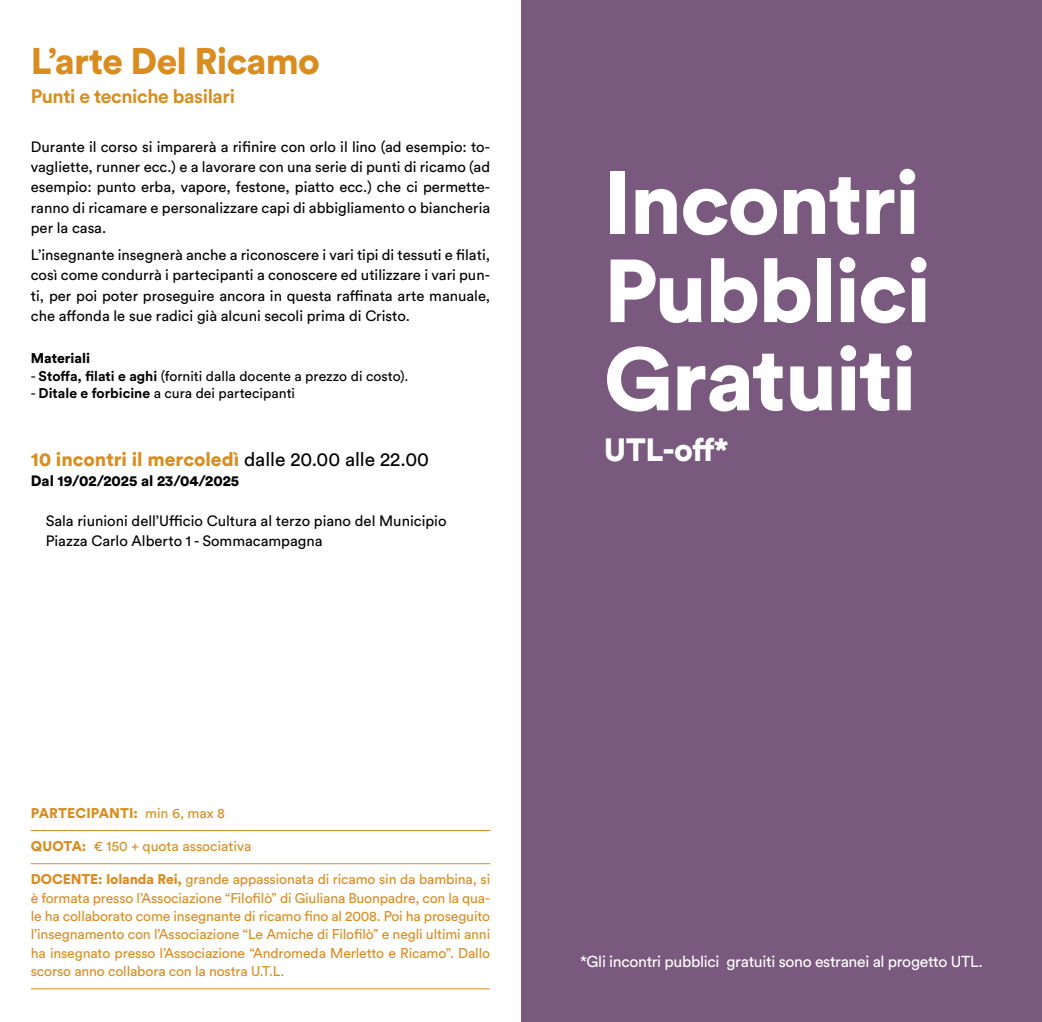
<style>
.page{position:relative;width:1042px;height:1022px;background:#fff}
.page>*{position:absolute;margin:0;border:0;box-sizing:border-box;transform-origin:0 0}
.t1{font:900 88.2px/88.2px "Circular Std";letter-spacing:-.02em;color:#fff}
.t2{font:900 36.75px "Circular Std";letter-spacing:-.02em;color:#d98d20}
.t3{font:900 31.85px "Circular Std";color:#fff}
.t4{font:900 19.25px "Circular Std";color:#d98d20}
.t5{font:700 19.25px "Circular Std";letter-spacing:-.02em;color:#d98d20}
.t6{font:15.75px "Circular Std";letter-spacing:-.02em;color:#fff}
.t7{font:14.88px/20.1px "Circular Std";color:#000;text-align:justify}
.t8{font:900 14.88px "Circular Std";color:#000}
.t9{font:14px/18.4px "Circular Std";letter-spacing:-.01em;color:#d98d20;text-align:justify}
.t10{font:14px "Circular Std";color:#000}
.t11{font:900 14px "Circular Std";letter-spacing:.01em;color:#d98d20}
.t12{font:900 14px "Circular Std";color:#000}
.s1{font-weight:700}
.s2{font-weight:400;color:#000}
.s3{font-weight:400}
.s4{font-weight:900}
</style>
<div class="page">
<hr style="left:31px;top:830px;width:459px;height:1px;background:#d98d20">
<hr style="left:31px;top:863px;width:459px;height:1px;background:#d98d20">
<hr style="left:31px;top:988px;width:459px;height:1px;background:#d98d20">
<div style="left:521px;top:0;width:521px;height:1022px;background:#7a597e"></div>
<h2 class="t2" style="left:31px;top:37px;width:291px">L’arte Del Ricamo</h2>
<p class="t5" style="left:31px;top:84px;width:206px">Punti e tecniche basilari</p>
<p class="t7" style="left:31px;top:137px;width:461px">Durante il corso si imparerà a rifinire con orlo il lino (ad esempio: to&shy;vagliette, runner ecc.) e a lavorare con una serie di punti di ricamo (ad esempio: punto erba, vapore, festone, piatto ecc.) che ci permette&shy;ranno di ricamare e personalizzare capi di abbigliamento o biancheria per la casa.</p>
<p class="t7" style="left:31px;top:245px;width:461px">L’insegnante insegnerà anche a riconoscere i vari tipi di tessuti e filati, così come condurrà i partecipanti a conoscere ed utilizzare i vari pun&shy;ti, per poi poter proseguire ancora in questa raffinata arte manuale, che affonda le sue radici già alcuni secoli prima di Cristo.</p>
<p class="t12" style="left:31px;top:349px;width:61px">Materiali</p>
<p class="t10" style="left:31px;top:367px;width:379px">- <span class="s1">Stoffa, filati e aghi</span> (forniti dalla docente a prezzo di costo).</p>
<p class="t10" style="left:31px;top:385px;width:266px">- <span class="s1">Ditale e forbicine</span> a cura dei partecipanti</p>
<p class="t4" style="left:31px;top:446px;width:400px">10 incontri il mercoledì <span class="s2">dalle 20.00 alle 22.00</span></p>
<p class="t8" style="left:31px;top:471px;width:210px">Dal 19/02/2025 al 23/04/2025</p>
<p class="t7" style="left:46px;top:511px;width:402px">Sala riunioni dell’Ufficio Cultura al terzo piano del Municipio<br>Piazza Carlo Alberto 1 - Sommacampagna</p>
<h1 class="t1" style="left:604px;top:157px;width:329px">Incontri<br>Pubblici<br>Gratuiti</h1>
<h3 class="t3" style="left:604px;top:429px;width:126px">UTL-off*</h3>
<p class="t11" style="left:31px;top:803px;width:196px">PARTECIPANTI: <span class="s3">min 6, max 8</span></p>
<p class="t9" style="left:31px;top:837px;width:222px"><span class="s4">QUOTA:</span> € 150 + quota associativa</p>
<p class="t9" style="left:31px;top:870px;width:461px"><span class="s4">DOCENTE: Iolanda Rei,</span> grande appassionata di ricamo sin da bambina, si è formata presso l’Associazione “Filofilò” di Giuliana Buonpadre, con la qua&shy;le ha collaborato come insegnante di ricamo fino al 2008. Poi ha proseguito l’insegnamento con l’Associazione “Le Amiche di Filofilò” e negli ultimi anni ha insegnato presso l’Associazione “Andromeda Merletto e Ricamo”. Dallo scorso anno collabora con la nostra U.T.L.</p>
<p class="t6" style="left:580px;top:952px;width:404px">*Gli incontri pubblici gratuiti sono estranei al progetto UTL.</p>
</div>
